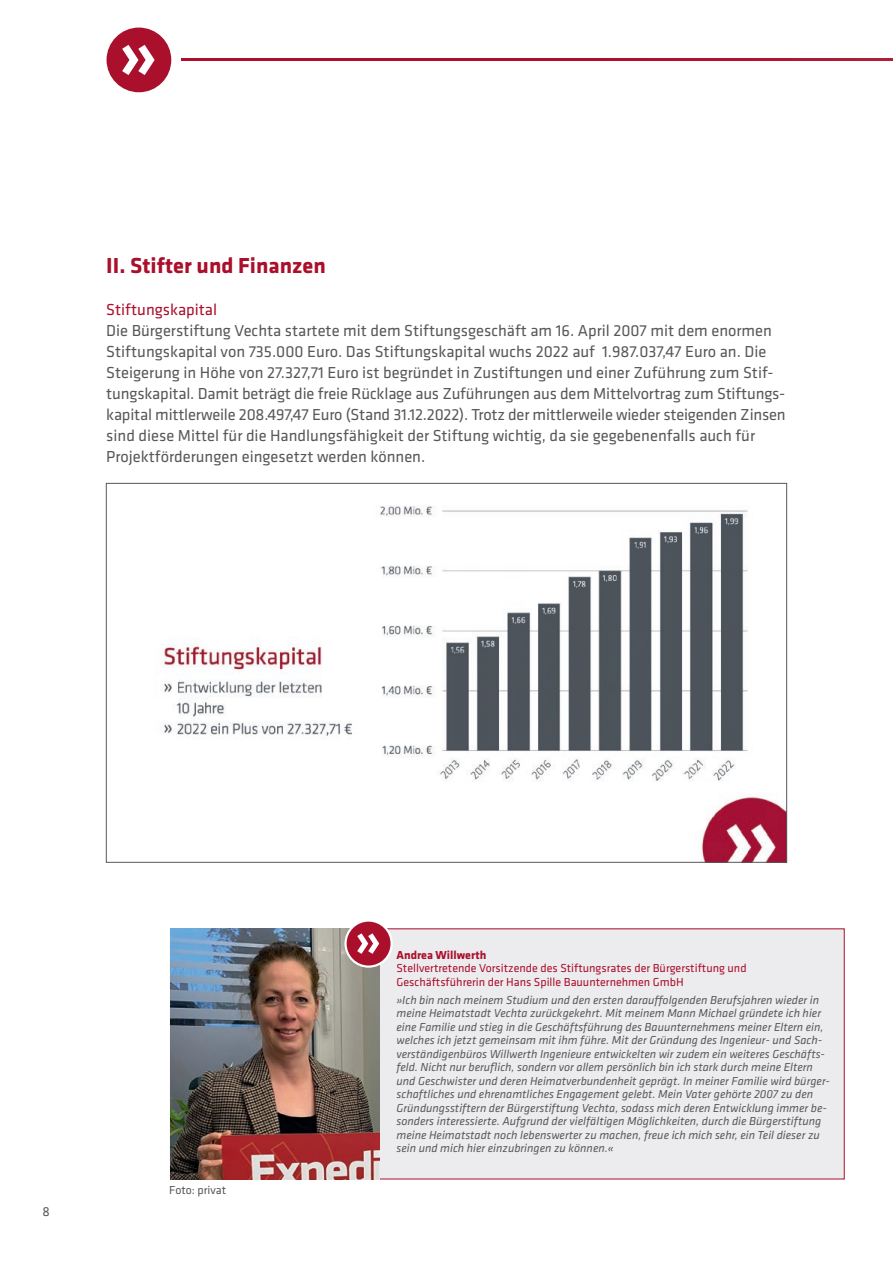
<style>
.page{position:relative;width:893px;height:1263px;background:#fff}
.page>*{position:absolute;margin:0;border:0;box-sizing:border-box;transform-origin:0 0}
.t1{font:700 22.5px "Klavika";color:#aa0f2b}
.t2{font:16.5px/21px "Klavika";color:#57585a}
.t3{font:16.5px "Klavika";color:#aa0f2b}
.t4{font:13.5px "Klavika";color:#57585a}
.t5{font:italic 12px/13.5px "Klavika";color:#57585a}
.t6{font:12px/13.5px "Klavika";color:#aa0f2b}
.t7{font:700 12px "Klavika";color:#aa0f2b}
.t8{font:12px "Klavika";color:#57585a}
</style>
<div class="page">
<hr style="left:0;top:59px;width:893px;height:2px;background:#aa0f2b">
<img style="left:161px;top:505px;width:624px;height:356px">
<div style="left:0;top:24px;width:180px;height:75px;background:#fff"></div>
<svg style="left:107px;top:28px;width:64px;height:64px"></svg>
<div style="left:170px;top:929px;width:674px;height:250px;background:#ececee"></div>
<img style="left:170px;top:928px;width:209px;height:251px">
<svg style="left:344px;top:919px;width:49px;height:49px"></svg>
<svg style="left:347px;top:922px;width:44px;height:43px;background:#c1586b"></svg>
<h1 class="t1" style="left:106px;top:249px;width:221px">II. Stifter und Finanzen</h1>
<h2 class="t3" style="left:106px;top:299px;width:112px">Stiftungskapital</h2>
<p class="t2" style="left:106px;top:320px;width:681px">Die Bürgerstiftung Vechta startete mit dem Stiftungsgeschäft am 16. April 2007 mit dem enormen Stiftungskapital von 735.000 Euro. Das Stiftungskapital wuchs 2022 auf 1.987.037,47 Euro an. Die Steigerung in Höhe von 27.327,71 Euro ist begründet in Zustiftungen und einer Zuführung zum Stif&shy;tungskapital. Damit beträgt die freie Rücklage aus Zuführungen aus dem Mittelvortrag zum Stiftungs&shy;kapital mittlerweile 208.497,47 Euro (Stand 31.12.2022). Trotz der mittlerweile wieder steigenden Zinsen sind diese Mittel für die Handlungsfähigkeit der Stiftung wichtig, da sie gegebenenfalls auch für Projektförderungen eingesetzt werden können.</p>
<p class="t4" style="left:43px;top:1202px;width:9px">8</p>
<p class="t8" style="left:169px;top:1182px;width:58px">Foto: privat</p>
<p class="t7" style="left:396px;top:946px;width:91px">Andrea Willwerth</p>
<p class="t6" style="left:396px;top:961px;width:352px">Stellvertretende Vorsitzende des Stiftungsrates der Bürgerstiftung und<br>Geschäftsführerin der Hans Spille Bauunternehmen GmbH</p>
<p class="t5" style="left:396px;top:992px;width:435px">»Ich bin nach meinem Studium und den ersten darauffolgenden Berufsjahren wieder in meine Heimatstadt Vechta zurückgekehrt. Mit meinem Mann Michael gründete ich hier eine Familie und stieg in die Geschäftsführung des Bauunternehmens meiner Eltern ein, welches ich jetzt gemeinsam mit ihm führe. Mit der Gründung des Ingenieur- und Sach&shy;verständigenbüros Willwerth Ingenieure entwickelten wir zudem ein weiteres Geschäfts&shy;feld. Nicht nur beruflich, sondern vor allem persönlich bin ich stark durch meine Eltern und Geschwister und deren Heimatverbundenheit geprägt. In meiner Familie wird bürger&shy;schaftliches und ehrenamtliches Engagement gelebt. Mein Vater gehörte 2007 zu den Gründungsstiftern der Bürgerstiftung Vechta, sodass mich deren Entwicklung immer be&shy;sonders interessierte. Aufgrund der vielfältigen Möglichkeiten, durch die Bürgerstiftung meine Heimatstadt noch lebenswerter zu machen, freue ich mich sehr, ein Teil dieser zu sein und mich hier einzubringen zu können.«</p>
</div>
